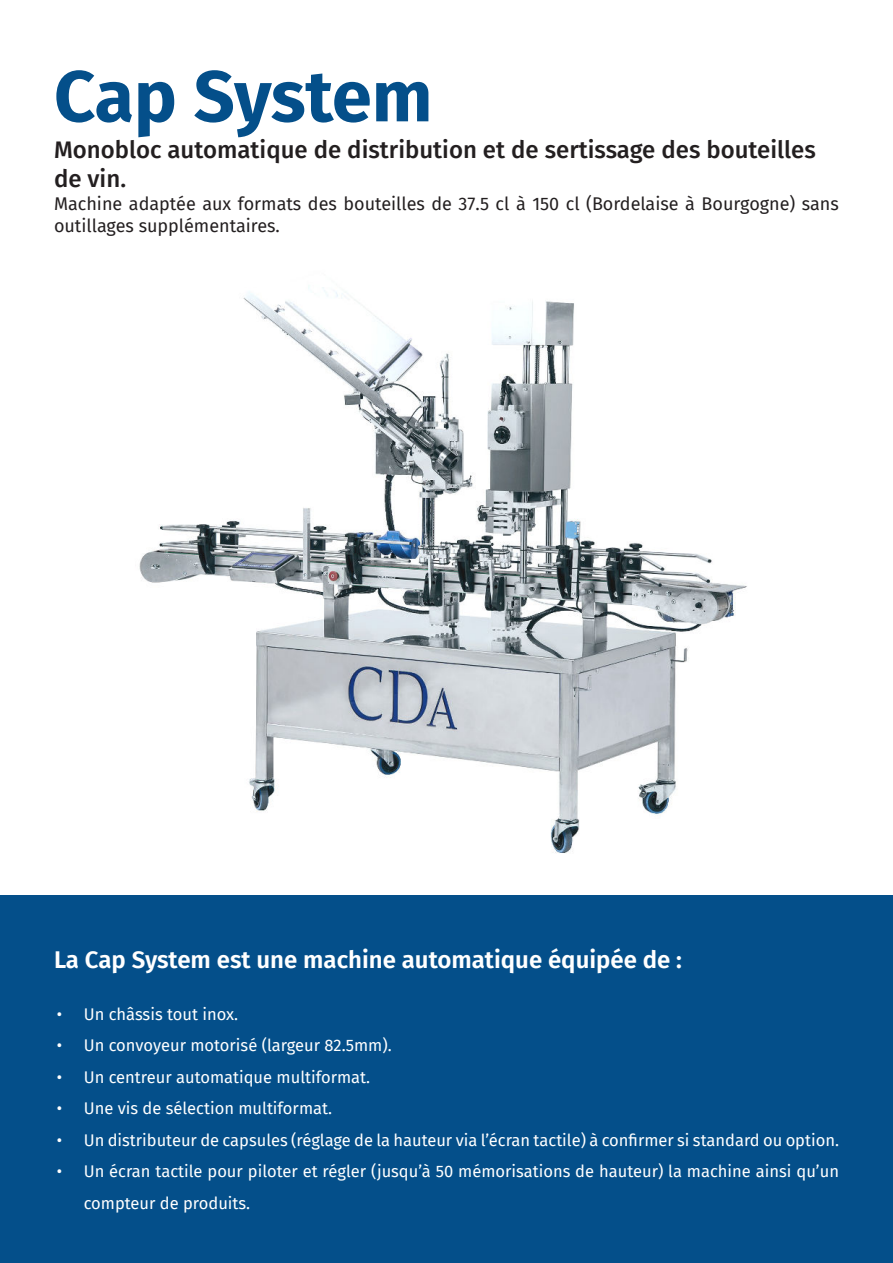
<style>
.page{position:relative;width:893px;height:1263px;background:#fff}
.page>*{position:absolute;margin:0;border:0;box-sizing:border-box;transform-origin:0 0}
.t1{font:700 72px "Fira Sans";letter-spacing:-.01em;color:#044f8a}
.t2{font:500 24px/28.8px "Fira Sans";color:#231f20}
.t3{font:600 24px "Fira Sans";color:#fff}
.t4{font:18px/21.6px "Fira Sans";color:#231f20}
.t5{font:16.5px/31.5px "Fira Sans";color:#fff}
</style>
<div class="page">
<div style="left:0;top:895px;width:893px;height:368px;background:#044f8a"></div>
<img style="left:139px;top:285px;width:608px;height:568px">
<h1 class="t1" style="left:54px;top:46px;width:380px">Cap System</h1>
<h2 class="t2" style="left:54px;top:136px;width:763px">Monobloc automatique de distribution et de sertissage des bouteilles de vin.</h2>
<p class="t4" style="left:54px;top:193px;width:786px">Machine adaptée aux formats des bouteilles de 37.5 cl à 150 cl (Bordelaise à Bourgogne) sans outillages supplémentaires.</p>
<h2 class="t3" style="left:54px;top:943px;width:630px">La Cap System est une machine automatique équipée de :</h2>
<p class="t5" style="left:57px;top:998px;width:183px">• Un châssis tout inox.</p>
<p class="t5" style="left:57px;top:1030px;width:336px">• Un convoyeur motorisé (largeur 82.5mm).</p>
<p class="t5" style="left:57px;top:1061px;width:315px">• Un centreur automatique multiformat.</p>
<p class="t5" style="left:57px;top:1093px;width:277px">• Une vis de sélection multiformat.</p>
<p class="t5" style="left:57px;top:1124px;width:784px">• Un distributeur de capsules (réglage de la hauteur via l’écran tactile) à confirmer si standard ou option.</p>
<p class="t5" style="left:84px;top:1156px;width:757px;text-indent:-27px">• Un écran tactile pour piloter et régler (jusqu’à 50 mémorisations de hauteur) la machine ainsi qu’un compteur de produits.</p>
</div>
